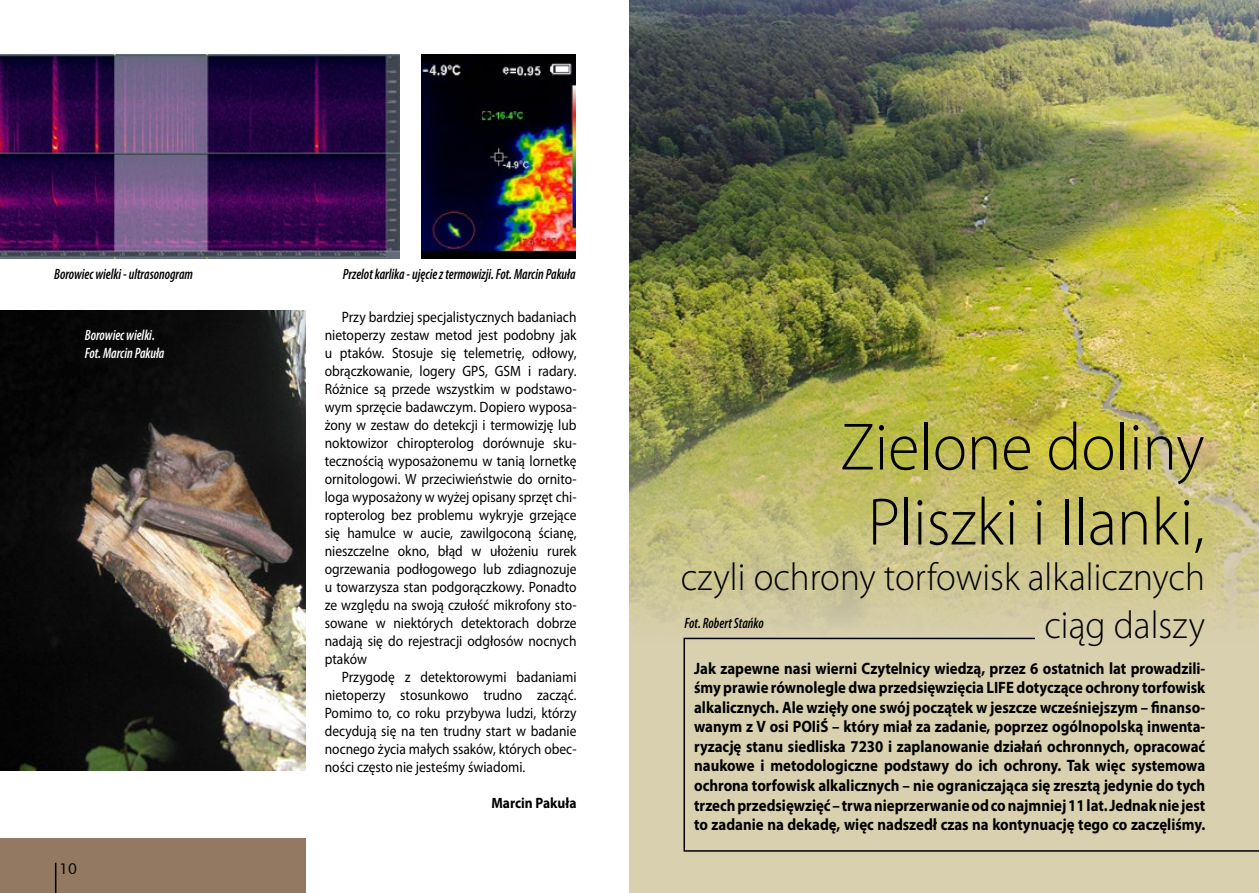
<style>
.page{position:relative;width:1259px;height:893px;background:#fff}
.page>*{position:absolute;margin:0;border:0;box-sizing:border-box;transform-origin:0 0}
.t1{font:300 67.5px/75px "Myriad Pro";color:#000;text-align:center;scale:.95 1}
.t2{font:300 39px/48px "Myriad Pro";color:#000;text-align:right;scale:.95 1}
.t3{font:700 16.5px/19.5px "Myriad Pro";color:#000;text-align:justify;scale:.9 1}
.t4{font:15px/18px "Myriad Pro";color:#000;text-align:justify;scale:.9 1}
.t5{font:italic 600 condensed 15px "Myriad Pro";color:#000;scale:.9 1}
.t6{font:italic 600 condensed 15px/18px "Myriad Pro";color:#fff;scale:.9 1}
.t7{font:700 15px "Myriad Pro";color:#000;scale:.9 1}
.t8{font:15px "Futura BT";color:#000}
</style>
<div class="page">
<div style="left:629px;top:269px;width:630px;height:624px;background:#d9d0af"></div>
<div style="left:0;top:839px;width:306px;height:54px;background:#937962"></div>
<img style="left:629px;top:0;width:630px;height:640px">
<img style="left:0;top:310px;width:306px;height:461px">
<img style="left:422px;top:54px;width:153px;height:205px">
<img style="left:0;top:54px;width:400px;height:205px">
<hr style="left:685px;top:638px;width:350px;height:1px;background:#000">
<hr style="left:685px;top:850px;width:574px;height:2px;background:#000">
<hr style="left:683px;top:638px;width:2px;height:214px;background:#000">
<hr style="left:55px;top:863px;width:1px;height:30px;background:#000">
<p class="t5" style="left:54px;top:265px;width:156px">Borowiec wielki - ultrasonogram</p>
<p class="t6" style="left:85px;top:326px;width:90px">Borowiec wielki.<br>Fot. Marcin Pakuła</p>
<p class="t8" style="left:59px;top:860px;width:19px">10</p>
<p class="t5" style="left:343px;top:265px;width:260px">Przelot karlika - ujęcie z termowizji. Fot. Marcin Pakuła</p>
<p class="t4" style="left:325px;top:307px;width:281px;text-indent:17px">Przy bardziej specjalistycznych badaniach nietoperzy zestaw metod jest podobny jak u ptaków. Stosuje się telemetrię, odłowy, obrączkowanie, logery GPS, GSM i radary.<br>Różnice są przede wszystkim w podstawo&shy;wym sprzęcie badawczym. Dopiero wyposa&shy;żony w zestaw do detekcji i termowizję lub noktowizor chiropterolog dorównuje sku&shy;tecznością wyposażonemu w tanią lornetkę ornitologowi. W przeciwieństwie do ornito&shy;loga wyposażony w wyżej opisany sprzęt chi&shy;ropterolog bez problemu wykryje grzejące się hamulce w aucie, zawilgoconą ścianę, nieszczelne okno, błąd w ułożeniu rurek ogrzewania podłogowego lub zdiagnozuje u towarzysza stan podgorączkowy. Ponadto ze względu na swoją czułość mikrofony sto&shy;sowane w niektórych detektorach dobrze nadają się do rejestracji odgłosów nocnych ptaków</p>
<p class="t4" style="left:325px;top:667px;width:281px;text-indent:17px">Przygodę z detektorowymi badaniami nietoperzy stosunkowo trudno zacząć.<br>Pomimo to, co roku przybywa ludzi, którzy decydują się na ten trudny start w badanie nocnego życia małych ssaków, których obec&shy;ności często nie jesteśmy świadomi.</p>
<p class="t7" style="left:491px;top:793px;width:96px">Marcin Pakuła</p>
<h1 class="t1" style="left:840px;top:409px;width:385px">Zielone doliny<br>Pliszki i Ilanki,</h1>
<h2 class="t2" style="left:681px;top:553px;width:553px">czyli ochrony torfowisk alkalicznych ciąg dalszy</h2>
<p class="t3" style="left:694px;top:658px;width:569px">Jak zapewne nasi wierni Czytelnicy wiedzą, przez 6 ostatnich lat prowadzili&shy;śmy prawie równolegle dwa przedsięwzięcia LIFE dotyczące ochrony torfowisk alkalicznych. Ale wzięły one swój początek w jeszcze wcześniejszym – finanso&shy;wanym z V osi POIiŚ – który miał za zadanie, poprzez ogólnopolską inwenta&shy;ryzację stanu siedliska 7230 i zaplanowanie działań ochronnych, opracować naukowe i metodologiczne podstawy do ich ochrony. Tak więc systemowa ochrona torfowisk alkalicznych – nie ograniczająca się zresztą jedynie do tych trzech przedsięwzięć – trwa nieprzerwanie od co najmniej 11 lat. Jednak nie jest to zadanie na dekadę, więc nadszedł czas na kontynuację tego co zaczęliśmy.</p>
<p class="t5" style="left:684px;top:614px;width:89px">Fot. Robert Stańko</p>
</div>
